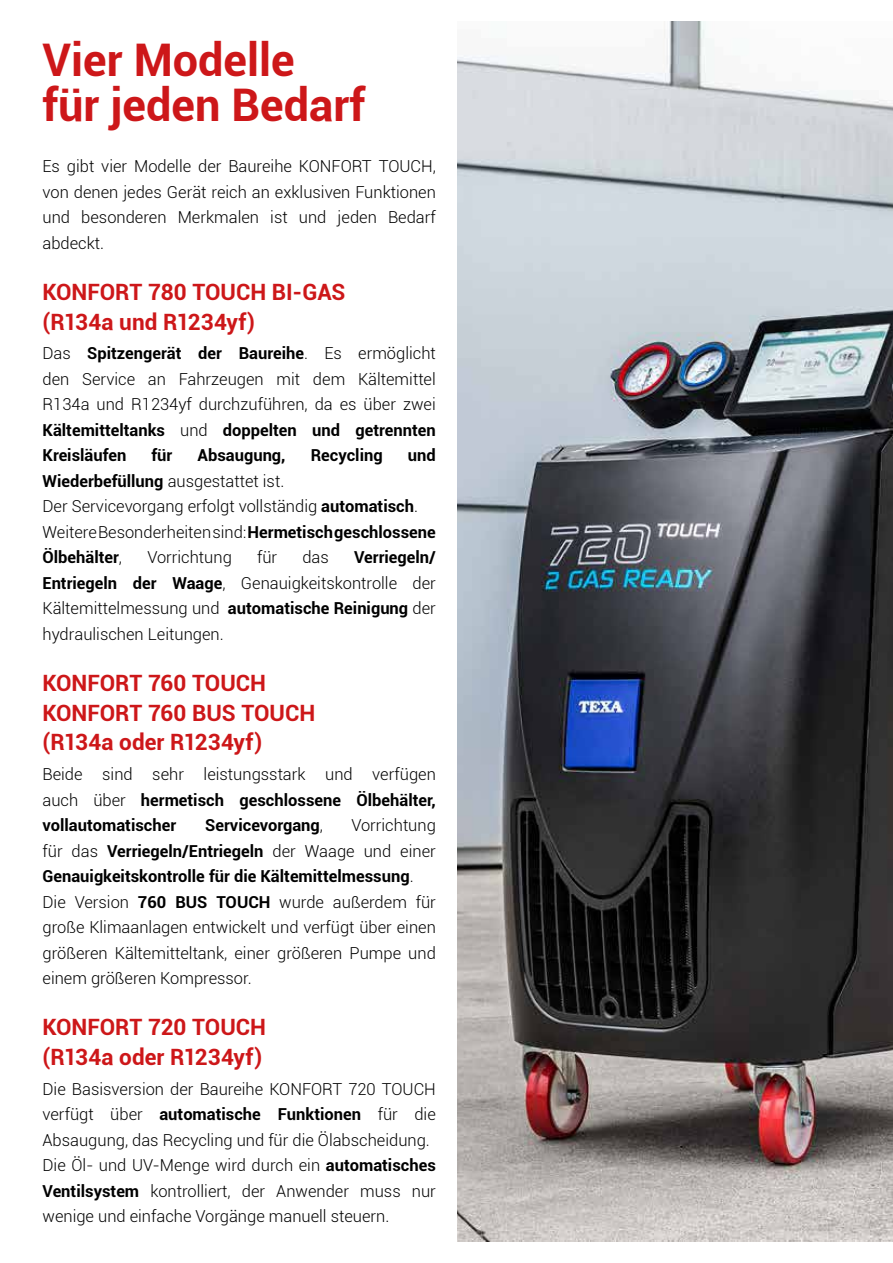
<style>
.page{position:relative;width:893px;height:1263px;background:#fff}
.page>*{position:absolute;margin:0;border:0;box-sizing:border-box;transform-origin:0 0}
.t1{font:700 45px/45px "Roboto";color:#cd1719}
.t2{font:700 22.5px/29.7px "Roboto";color:#cd1719}
.t3{font:300 16.5px/25.5px "Roboto";color:#000;text-align:justify}
.t4{font:700 16.5px/25.5px "Roboto";color:#000;text-align:justify}
.s1{font-weight:700}
.s2{font-weight:300}
</style>
<div class="page">
<img style="left:457px;top:21px;width:436px;height:1221px">
<h1 class="t1" style="left:43px;top:36px;width:324px">Vier Modelle<br>für jeden Bedarf</h1>
<p class="t3" style="left:43px;top:153px;width:395px">Es gibt vier Modelle der Baureihe KONFORT TOUCH, von denen jedes Gerät reich an exklusiven Funktionen und besonderen Merkmalen ist und jeden Bedarf abdeckt.</p>
<h2 class="t2" style="left:43px;top:276px;width:305px">KONFORT 780 TOUCH BI-GAS (R134a und R1234yf)</h2>
<p class="t3" style="left:43px;top:340px;width:395px">Das <span class="s1">Spitzengerät der Baureihe</span>. Es ermöglicht den Service an Fahrzeugen mit dem Kältemittel R134a und R1234yf durchzuführen, da es über zwei <span class="s1">Kältemitteltanks</span> und <span class="s1">doppelten und getrennten Kreisläufen</span></p>
<p class="t4" style="left:152px;top:442px;width:22px">für</p>
<p class="t4" style="left:198px;top:442px;width:89px">Absaugung,</p>
<p class="t4" style="left:311px;top:442px;width:73px">Recycling</p>
<p class="t4" style="left:408px;top:442px;width:29px">und</p>
<p class="t3" style="left:43px;top:468px;width:395px;text-align:left"><span class="s1">Wiederbefüllung</span> ausgestattet ist.<br>Der Servicevorgang erfolgt vollständig <span class="s1">automatisch</span>.<br>Weitere Besonderheiten sind: <span class="s1">Hermetisch geschlossene Ölbehälter</span>,</p>
<p class="t3" style="left:147px;top:544px;width:86px">Vorrichtung</p>
<p class="t3" style="left:257px;top:544px;width:22px">für</p>
<p class="t3" style="left:302px;top:544px;width:28px">das</p>
<p class="t3" style="left:43px;top:544px;width:395px;text-indent:312px"><span class="s1">Verriegeln/ Entriegeln der Waage</span>, Genauigkeitskontrolle der Kältemittelmessung und <span class="s1">automatische Reinigung</span> der hydraulischen Leitungen.</p>
<h2 class="t2" style="left:43px;top:667px;width:274px">KONFORT 760 TOUCH<br>KONFORT 760 BUS TOUCH (R134a oder R1234yf)</h2>
<p class="t4" style="left:43px;top:761px;width:395px"><span class="s2">Beide sind sehr leistungsstark und verfügen auch über</span> hermetisch geschlossene Ölbehälter, vollautomatischer</p>
<p class="t3" style="left:43px;top:812px;width:395px;text-align:left;text-indent:309px">Vorrichtung für das <span class="s1">Verriegeln/Entriegeln</span> der Waage und einer <span class="s1">Genauigkeitskontrolle für die Kältemittelmessung</span>.<br>Die Version <span class="s1">760 BUS TOUCH</span> wurde außerdem für große Klimaanlagen entwickelt und verfügt über einen größeren Kältemitteltank, einer größeren Pumpe und einem größeren Kompressor.</p>
<h2 class="t2" style="left:43px;top:1011px;width:225px">KONFORT 720 TOUCH (R134a oder R1234yf)</h2>
<p class="t3" style="left:43px;top:1075px;width:395px;text-align:left">Die Basisversion der Baureihe KONFORT 720 TOUCH verfügt über <span class="s1">automatische Funktionen</span> für die Absaugung, das Recycling und für die Ölabscheidung.<br>Die Öl- und UV-Menge wird durch ein <span class="s1">automatisches Ventilsystem</span> kontrolliert, der Anwender muss nur wenige und einfache Vorgänge manuell steuern.</p>
<p class="t4" style="left:205px;top:812px;width:119px">Servicevorgang<span class="s2">,</span></p>
</div>
